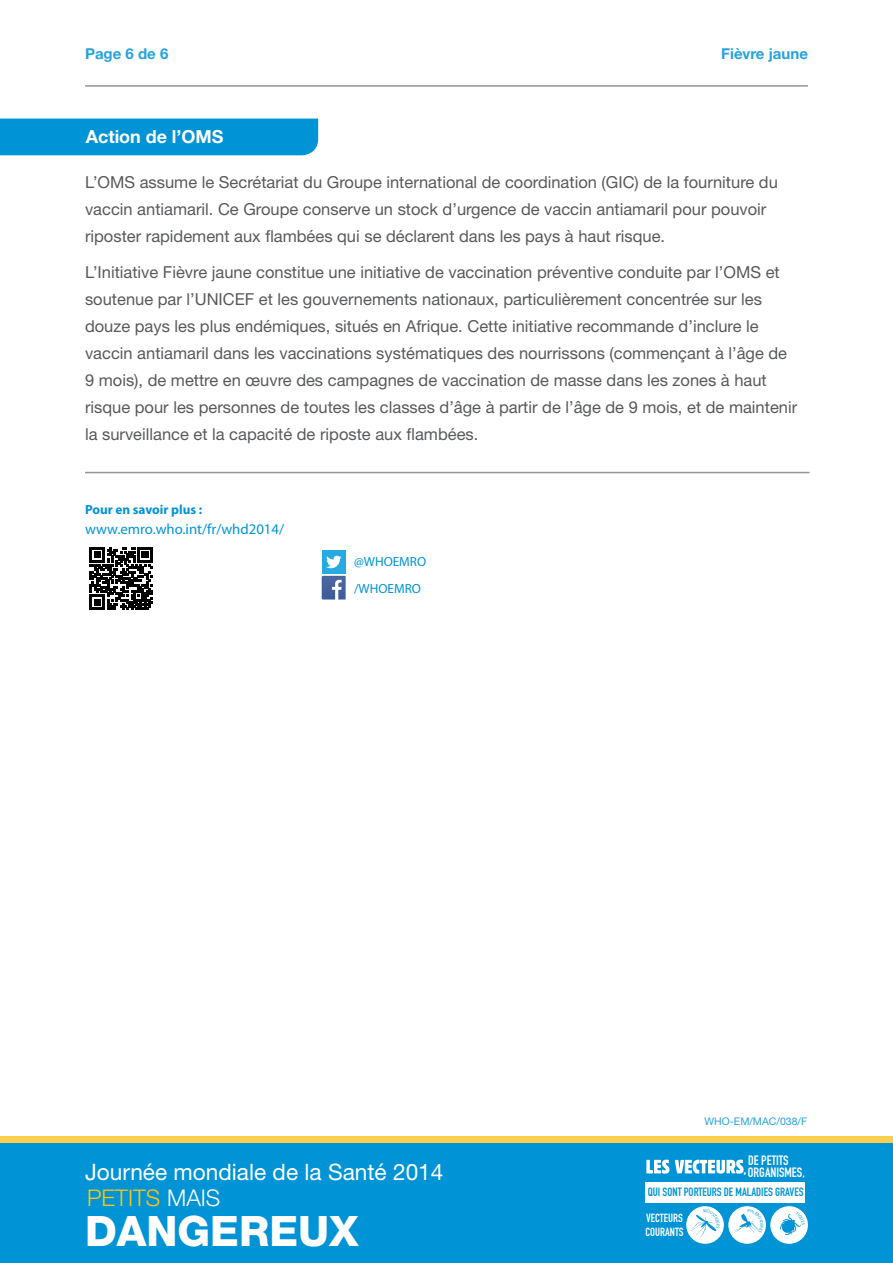
<style>
.page{position:relative;width:893px;height:1263px;background:#fff}
.page>*{position:absolute;margin:0;border:0;box-sizing:border-box;transform-origin:0 0}
.t1{font:800 42px "Helvetica Neue LT Std";color:#fff}
.t2{font:300 22.95px "Helvetica Neue LT Std";color:#ffc40c}
.t3{font:22.65px "Helvetica Neue LT Std";color:#fff}
.t4{font:700 18px "Helvetica Neue LT Std";color:#fff}
.t5{font:16.5px/27px "Helvetica Neue LT Std";color:#58595b}
.t6{font:16.5px "DIN Engschrift Std";color:#fff}
.t7{font:700 15px "Helvetica Neue LT Std";color:#26a2dc}
.t8{font:14.85px "Myriad Pro";color:#0093d5}
.t9{font:13.35px "DIN Engschrift Std";color:#fff}
.t10{font:700 13.2px "Myriad Pro";color:#0093d5}
.t11{font:13.2px/27px "Myriad Pro";color:#0093d5}
.t12{font:11.85px "DIN Engschrift Std";color:#0093d5}
.t13{font:11.7px/14.1px "DIN Engschrift Std";color:#fff}
.t14{font:10.5px "Helvetica Neue LT Std";color:#26a2dc}
.s1{color:#fff}
</style>
<div class="page">
<div style="left:0;top:1136px;width:893px;height:120px;background:#ffce4e"></div>
<div style="left:0;top:1143px;width:893px;height:120px;background:#0093d5"></div>
<div style="left:646px;top:1182px;width:159px;height:21px;background:#fff"></div>
<div style="left:686px;top:1206px;width:38px;height:38px;background:#fff;border-radius:50%"></div>
<div style="left:770px;top:1206px;width:38px;height:38px;background:#fff;border-radius:50%"></div>
<div style="left:728px;top:1206px;width:38px;height:38px;background:#fff;border-radius:50%"></div>
<svg style="left:646px;top:1160px;width:98px;height:13px"></svg>
<hr style="left:85px;top:85px;width:723px;height:2px;background:#939598">
<div style="left:0;top:119px;width:318px;height:36px;background:#0093d5"></div>
<svg style="left:322px;top:576px;width:24px;height:23px"></svg>
<div style="left:322px;top:550px;width:23px;height:24px;background:#27aae1"></div>
<svg style="left:326px;top:556px;width:15px;height:12px"></svg>
<hr style="left:85px;top:472px;width:724px;height:1px;background:#939598">
<svg style="left:90px;top:547px;width:63px;height:63px"></svg>
<svg style="left:780px;top:1211px;width:25px;height:24px"></svg>
<svg style="left:734px;top:1209px;width:29px;height:24px"></svg>
<svg style="left:690px;top:1209px;width:30px;height:29px"></svg>
<p class="t7" style="left:85px;top:45px;width:85px">Page 6 de 6</p>
<p class="t7" style="left:721px;top:45px;width:88px">Fièvre jaune</p>
<p class="t4" style="left:86px;top:126px;width:139px">Action de ’l OMS</p>
<p class="t5" style="left:85px;top:169px;width:694px">’L OMS assume le Secrétariat du Groupe international de coordination (GIC) de la fourniture du vaccin antiamaril. Ce Groupe conserve un stock ’d urgence de vaccin antiamaril pour pouvoir riposter rapidement aux flambées qui se déclarent dans les pays à haut risque.</p>
<p class="t5" style="left:85px;top:258px;width:714px">’L Initiative Fièvre jaune constitue une initiative de vaccination préventive conduite par ’l OMS et soutenue par ’l UNICEF et les gouvernements nationaux, particulièrement concentrée sur les douze pays les plus endémiques, situés en Afrique. Cette initiative recommande ’d inclure le vaccin antiamaril dans les vaccinations systématiques des nourrissons (commençant à ’l âge de 9 mois ,) de mettre en œuvre des campagnes de vaccination de masse dans les zones à haut risque pour les personnes de toutes les classes ’d âge à partir de ’l âge de 9 mois, et de maintenir la surveillance et la capacité de riposte aux flambées.</p>
<p class="t10" style="left:85px;top:501px;width:119px">Pour en savoir plus :</p>
<p class="t8" style="left:85px;top:519px;width:201px">www.emro.who.int/fr/whd2014/</p>
<p class="t11" style="left:354px;top:548px;width:74px">@WHOEMRO /WHOEMRO</p>
<h3 class="t3" style="left:85px;top:1158px;width:360px">Journée mondiale de la Santé 2014</h3>
<h1 class="t1" style="left:85px;top:1206px;width:275px">DANGEREUX</h1>
<h2 class="t2" style="left:87px;top:1184px;width:135px">PETITS <span class="s1">MAIS</span></h2>
<p class="t14" style="left:704px;top:1114px;width:104px">WHO-EM/MAC/038/F</p>
<p class="t9" style="left:748px;top:1152px;width:42px">DE PETITS</p>
<p class="t12" style="left:648px;top:1185px;width:157px">QUI SONT PORTEURS DE MALADIES GRAVES</p>
<p class="t13" style="left:645px;top:1211px;width:40px">VECTEURS<br>COURANTS</p>
<p class="t9" style="left:748px;top:1164px;width:58px">ORGANISMES,</p>
<p class="t6" style="left:743px;top:1158px;width:5px">,</p>
</div>
